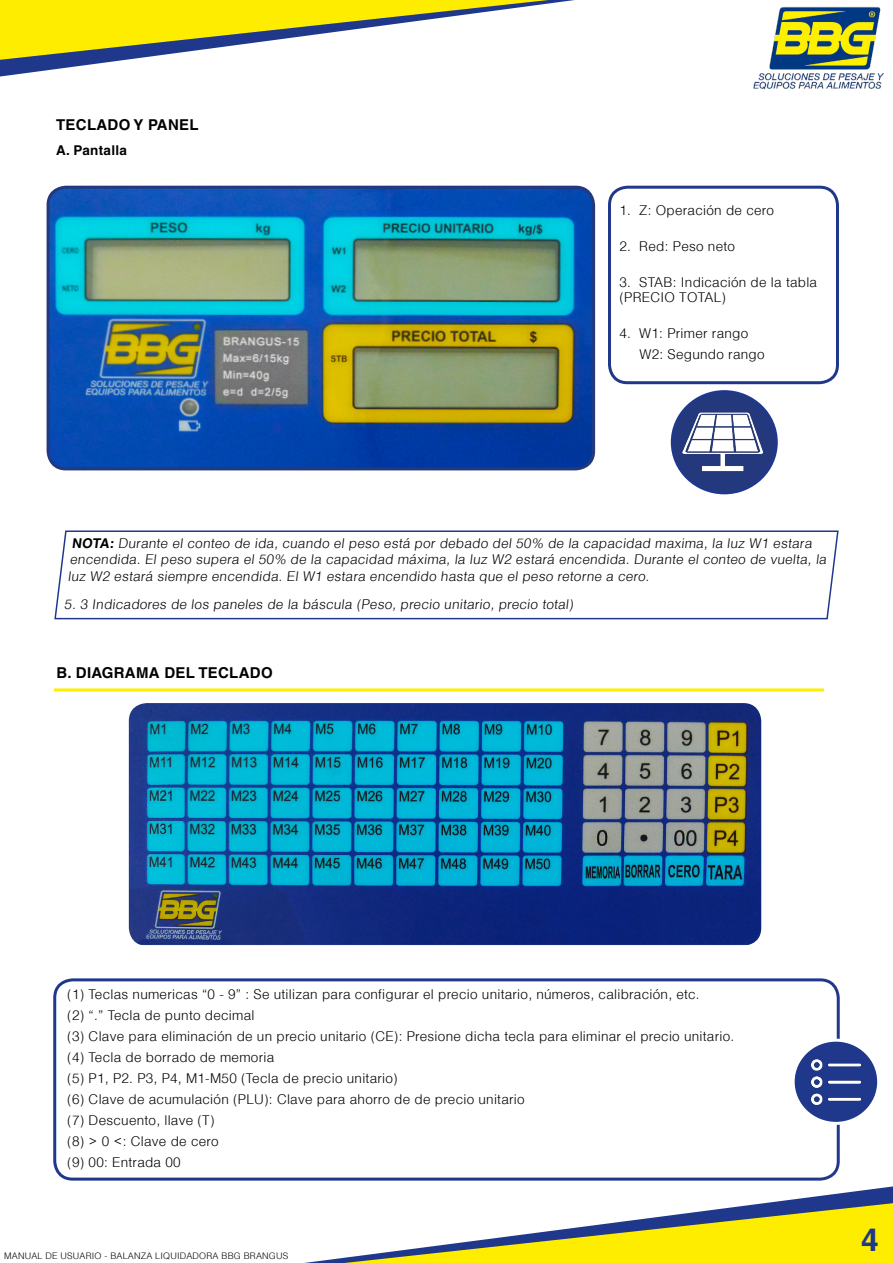
<style>
.page{position:relative;width:893px;height:1263px;background:#fff}
.page>*{position:absolute;margin:0;border:0;box-sizing:border-box;transform-origin:0 0}
.t1{font:700 31.5px "Helvetica";color:#20388b}
.t2{font:700 15px "Helvetica";letter-spacing:.02em;color:#000}
.t3{font:300 13.5px/21px "Helvetica";letter-spacing:.02em;color:#000}
.t4{font:700 13.5px "Helvetica";letter-spacing:.02em;color:#000}
.t5{font:300 9px "Helvetica";letter-spacing:.02em;color:#000}
.s1{font-weight:700}
</style>
<div class="page">
<img style="left:48px;top:187px;width:546px;height:282px">
<div style="left:47px;top:186px;width:548px;height:284px;border:3px solid #24387d;border-radius:18px"></div>
<div style="left:608px;top:186px;width:231px;height:198px;border:3px solid #20388b;border-radius:18px"></div>
<svg style="left:54px;top:530px;width:785px;height:90px"></svg>
<img style="left:754px;top:6px;width:129px;height:84px">
<svg style="left:304px;top:1186px;width:589px;height:77px"></svg>
<svg style="left:0;top:0;width:575px;height:77px"></svg>
<svg style="left:344px;top:1203px;width:549px;height:60px"></svg>
<img style="left:129px;top:703px;width:632px;height:243px">
<hr style="left:54px;top:688px;width:770px;height:3px;background:#ffed00">
<div style="left:53px;top:978px;width:787px;height:202px;border:3px solid #20388b;border-radius:18px"></div>
<div style="left:672px;top:392px;width:104px;height:101px;background:#24387d;border-radius:50%"></div>
<img style="left:672px;top:409px;width:104px;height:68px">
<div style="left:671px;top:390px;width:107px;height:104px;border:3px solid #20388b;border-radius:50%"></div>
<div style="left:793px;top:1040px;width:86px;height:83px;background:#20388b;border-radius:50%"></div>
<img style="left:811px;top:1059px;width:49px;height:47px">
<div style="left:792px;top:1039px;width:88px;height:86px;border:3px solid #fff;border-radius:50%"></div>
<p class="t2" style="left:56px;top:115px;width:144px">TECLADO Y PANEL</p>
<p class="t4" style="left:56px;top:142px;width:72px">A. Pantalla</p>
<p class="t3" style="left:619px;top:199px;width:156px">1. Z: Operación de cero</p>
<p class="t3" style="left:619px;top:235px;width:117px">2. Red: Peso neto</p>
<p class="t3" style="left:619px;top:274px;width:199px;line-height:15px">3. STAB: Indicación de la tabla (PRECIO TOTAL)</p>
<p class="t3" style="left:639px;top:322px;width:127px;text-indent:-20px">4. W1: Primer rango<br>W2: Segundo rango</p>
<p class="t3" style="left:68px;top:534px;width:762px;line-height:16.5px;text-indent:4px"><span class="s1">NOTA:</span> Durante el conteo de ida, cuando el peso está por debado del 50% de la capacidad maxima, la luz W1 estara encendida. El peso supera el 50% de la capacidad máxima, la luz W2 estará encendida. Durante el conteo de vuelta, la luz W2 estará siempre encendida. El W1 estara encendido hasta que el peso retorne a cero.</p>
<p class="t3" style="left:64px;top:594px;width:513px">5. 3 Indicadores de los paneles de la báscula (Peso, precio unitario, precio total)</p>
<p class="t2" style="left:56px;top:663px;width:218px">B. DIAGRAMA DEL TECLADO</p>
<p class="t3" style="left:67px;top:983px;width:668px">(1) Teclas numericas “0 - 9” : Se utilizan para configurar el precio unitario, números, calibración, etc.<br>(2) “.” Tecla de punto decimal<br>(3) Clave para eliminación de un precio unitario (CE): Presione dicha tecla para eliminar el precio unitario. (4) Tecla de borrado de memoria<br>(5) P1, P2. P3, P4, M1-M50 (Tecla de precio unitario)<br>(6) Clave de acumulación (PLU): Clave para ahorro de de precio unitario<br>(7) Descuento, llave (T)<br>(8) &gt; 0 &lt;: Clave de cero<br>(9) 00: Entrada 00</p>
<p class="t5" style="left:4px;top:1250px;width:286px">MANUAL DE USUARIO - BALANZA LIQUIDADORA BBG BRANGUS</p>
<h1 class="t1" style="left:861px;top:1221px;width:19px">4</h1>
</div>
